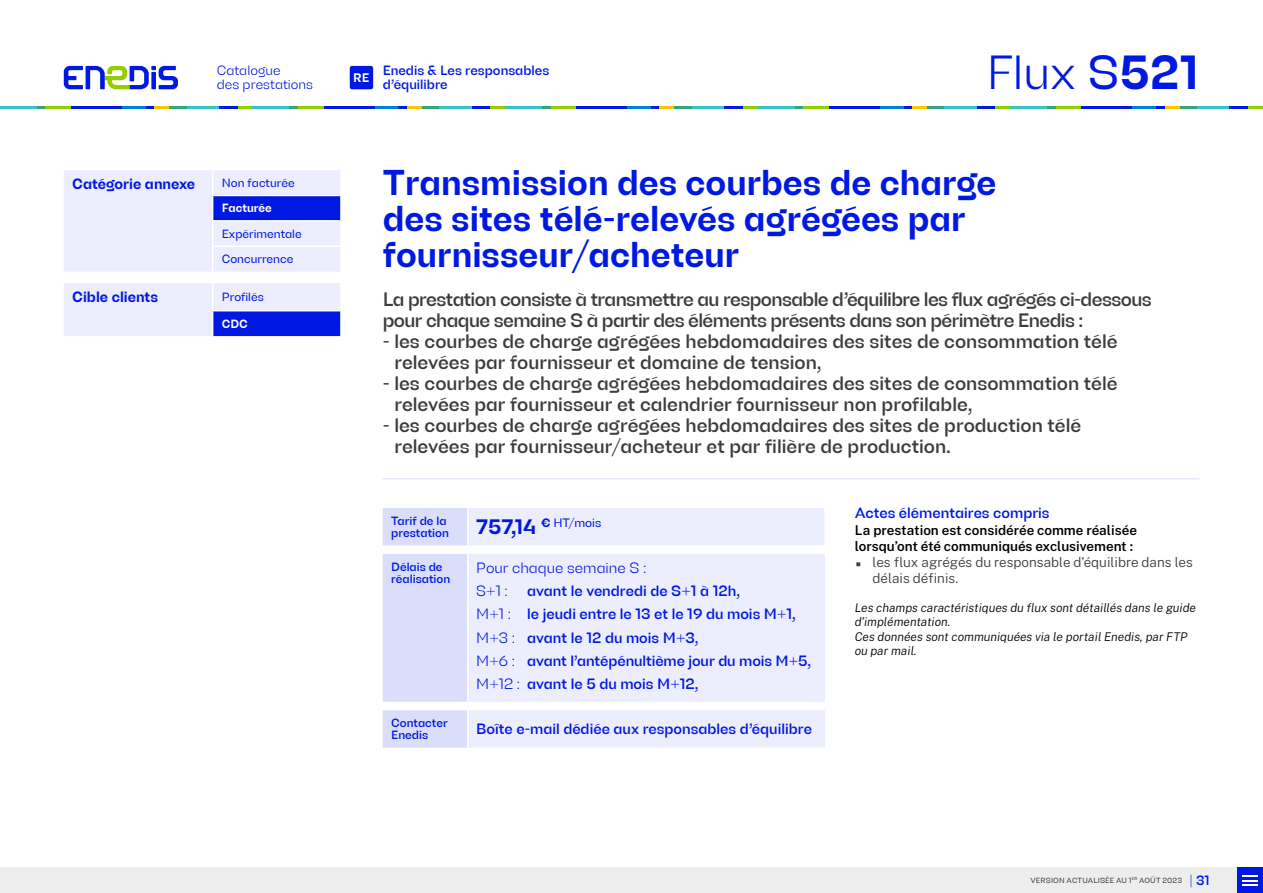
<style>
.page{position:relative;width:1263px;height:893px;background:#fff}
.page>*{position:absolute;margin:0;border:0;box-sizing:border-box;transform-origin:0 0}
.PRÉAMBULE{font:300 48px "Enedis";color:#0019e2}
.PRÉAMBULE-2{font:700 36px/36px "Enedis";color:#0019e2}
.a_Description{font:500 19.5px/21px "Enedis";color:#3c3c3b}
.a_Description-2{font:500 19.5px/21px "Enedis";letter-spacing:-.03em;color:#3c3c3b}
.t1{font:700 19.5px "Enedis";color:#fff;scale:3 1}
.description-b{font:500 15px "Enedis";color:#0019e2}
.description-b-2{font:300 15px "Enedis";color:#0019e2}
.description-b-3{font:700 15px "Enedis";color:#0019e2}
.description-b-4{font:600 13.5px/16.2px "Public Sans";color:#000}
.t2{font:300 13.5px/16.2px "Public Sans";color:#3c3c3b}
.t3{font:500 13.5px/14.1px "Enedis";color:#0019e2}
.t4{font:300 13.5px/14.1px "Enedis";color:#0019e2}
.t5{font:700 12.6px "Enedis";color:#fff}
.description-b-5{font:12.3px "Enedis";color:#0019e2}
.description-b-6{font:italic 300 12px/14.4px "Public Sans";color:#000}
.description-b-7{font:500 12px/12px "Enedis";color:#0019e2}
.t6{font:12px "Enedis";color:#0019e2}
.t7{font:700 12px "Enedis";color:#fff}
.t8{font:7.5px "Enedis";letter-spacing:.025em;color:#3c3c3b}
.s1{font-weight:400}
.s2{font-weight:700}
.s3{font-weight:700;font-size:21px}
.s4{font-weight:100}
</style>
<div class="page">
<svg style="left:64px;top:66px;width:114px;height:23px"></svg>
<svg style="left:37px;top:106px;width:8px;height:3px"></svg>
<hr style="left:45px;top:106px;width:26px;height:3px;background:#94ce00">
<hr style="left:169px;top:106px;width:18px;height:3px;background:#36a57b">
<svg style="left:146px;top:106px;width:8px;height:3px"></svg>
<hr style="left:154px;top:106px;width:15px;height:3px;background:#ffc400">
<hr style="left:122px;top:106px;width:24px;height:3px;background:#0081d6">
<hr style="left:187px;top:106px;width:32px;height:3px;background:#3bc3c4">
<hr style="left:219px;top:106px;width:19px;height:3px;background:#0019e2">
<hr style="left:238px;top:106px;width:15px;height:3px;background:#94ce00">
<hr style="left:71px;top:106px;width:51px;height:3px;background:#0019e2">
<hr style="left:0;top:106px;width:37px;height:3px;background:#3bc3c4">
<svg style="left:289px;top:106px;width:9px;height:3px"></svg>
<hr style="left:298px;top:106px;width:26px;height:3px;background:#94ce00">
<hr style="left:422px;top:106px;width:17px;height:3px;background:#36a57b">
<svg style="left:398px;top:106px;width:9px;height:3px"></svg>
<hr style="left:407px;top:106px;width:15px;height:3px;background:#ffc400">
<hr style="left:374px;top:106px;width:24px;height:3px;background:#0081d6">
<hr style="left:439px;top:106px;width:33px;height:3px;background:#3bc3c4">
<hr style="left:472px;top:106px;width:18px;height:3px;background:#0019e2">
<hr style="left:490px;top:106px;width:15px;height:3px;background:#94ce00">
<hr style="left:324px;top:106px;width:50px;height:3px;background:#0019e2">
<hr style="left:253px;top:106px;width:36px;height:3px;background:#3bc3c4">
<svg style="left:542px;top:106px;width:9px;height:3px"></svg>
<hr style="left:551px;top:106px;width:25px;height:3px;background:#94ce00">
<hr style="left:674px;top:106px;width:18px;height:3px;background:#36a57b">
<svg style="left:651px;top:106px;width:8px;height:3px"></svg>
<hr style="left:659px;top:106px;width:15px;height:3px;background:#ffc400">
<hr style="left:627px;top:106px;width:24px;height:3px;background:#0081d6">
<hr style="left:692px;top:106px;width:32px;height:3px;background:#3bc3c4">
<hr style="left:724px;top:106px;width:19px;height:3px;background:#0019e2">
<hr style="left:743px;top:106px;width:15px;height:3px;background:#94ce00">
<hr style="left:576px;top:106px;width:51px;height:3px;background:#0019e2">
<hr style="left:505px;top:106px;width:37px;height:3px;background:#3bc3c4">
<svg style="left:794px;top:106px;width:9px;height:3px"></svg>
<hr style="left:803px;top:106px;width:26px;height:3px;background:#94ce00">
<hr style="left:927px;top:106px;width:18px;height:3px;background:#36a57b">
<svg style="left:903px;top:106px;width:9px;height:3px"></svg>
<hr style="left:912px;top:106px;width:15px;height:3px;background:#ffc400">
<hr style="left:880px;top:106px;width:23px;height:3px;background:#0081d6">
<hr style="left:945px;top:106px;width:32px;height:3px;background:#3bc3c4">
<hr style="left:977px;top:106px;width:18px;height:3px;background:#0019e2">
<hr style="left:995px;top:106px;width:15px;height:3px;background:#94ce00">
<hr style="left:829px;top:106px;width:51px;height:3px;background:#0019e2">
<hr style="left:758px;top:106px;width:36px;height:3px;background:#3bc3c4">
<svg style="left:1047px;top:106px;width:9px;height:3px"></svg>
<hr style="left:1056px;top:106px;width:25px;height:3px;background:#94ce00">
<hr style="left:1179px;top:106px;width:18px;height:3px;background:#36a57b">
<svg style="left:1156px;top:106px;width:9px;height:3px"></svg>
<hr style="left:1165px;top:106px;width:14px;height:3px;background:#ffc400">
<hr style="left:1132px;top:106px;width:24px;height:3px;background:#0081d6">
<hr style="left:1197px;top:106px;width:32px;height:3px;background:#3bc3c4">
<hr style="left:1229px;top:106px;width:19px;height:3px;background:#0019e2">
<hr style="left:1248px;top:106px;width:15px;height:3px;background:#94ce00">
<hr style="left:1081px;top:106px;width:51px;height:3px;background:#0019e2">
<hr style="left:1010px;top:106px;width:37px;height:3px;background:#3bc3c4">
<div style="left:0;top:867px;width:1263px;height:26px;background:#ededed"></div>
<div style="left:1237px;top:867px;width:26px;height:26px;background:#0019e2"></div>
<div style="left:350px;top:66px;width:23px;height:23px;background:#0019e2;border-radius:2px"></div>
<hr style="left:383px;top:478px;width:442px;height:1px;background:#dbdefb">
<hr style="left:825px;top:478px;width:374px;height:1px;background:#dbdefb">
<svg style="left:468px;top:508px;width:357px;height:240px;background:#edeefd"></svg>
<svg style="left:383px;top:508px;width:84px;height:240px;background:#dde0fb"></svg>
<hr style="left:824px;top:508px;width:2px;height:37px;background:#fff">
<div style="left:64px;top:170px;width:148px;height:166px;background:#ecedfd"></div>
<svg style="left:212px;top:170px;width:128px;height:166px;background:#aab1f5"></svg>
<p class="t4" style="left:217px;top:63px;width:98px">Catalogue<br>des prestations</p>
<p class="description-b-3" style="left:72px;top:175px;width:124px">Catégorie annexe</p>
<p class="t6" style="left:222px;top:176px;width:74px">Non facturée</p>
<p class="t7" style="left:222px;top:201px;width:52px">Facturée</p>
<p class="t6" style="left:222px;top:227px;width:81px">Expérimentale</p>
<p class="t6" style="left:222px;top:252px;width:73px">Concurrence</p>
<p class="description-b-3" style="left:72px;top:288px;width:87px">Cible clients</p>
<p class="t6" style="left:222px;top:290px;width:43px">Profilés</p>
<p class="t7" style="left:222px;top:317px;width:28px">CDC</p>
<p class="t5" style="left:353px;top:70px;width:18px">RE</p>
<p class="t3" style="left:383px;top:64px;width:168px">Enedis &amp; Les responsables d’équilibre</p>
<p class="PRÉAMBULE" style="left:986px;top:45px;width:214px">Flux <span class="s1">S</span><span class="s2">521</span></p>
<p class="PRÉAMBULE-2" style="left:383px;top:165px;width:615px">Transmission des courbes de charge</p>
<p class="PRÉAMBULE-2" style="left:383px;top:201px;width:584px">des sites télé-relevés agrégées par fournisseur/acheteur</p>
<p class="a_Description-2" style="left:383px;top:289px;width:771px">La prestation consiste à transmettre au responsable d’équilibre les flux agrégés ci-dessous pour chaque semaine S à partir des éléments présents dans son périmètre Enedis :</p>
<p class="a_Description" style="left:394px;top:331px;width:725px;text-indent:-12px">- les courbes de charge agrégées hebdomadaires des sites de consommation télé relevées par fournisseur et domaine de tension,</p>
<p class="a_Description" style="left:394px;top:373px;width:725px;text-indent:-12px">- les courbes de charge agrégées hebdomadaires des sites de consommation télé relevées par fournisseur et calendrier fournisseur non profilable,</p>
<p class="a_Description" style="left:394px;top:415px;width:688px;text-indent:-12px">- les courbes de charge agrégées hebdomadaires des sites de production télé relevées par fournisseur/acheteur et par filière de production.</p>
<p class="description-b-7" style="left:391px;top:515px;width:57px">Tarif de la</p>
<p class="description-b-7" style="left:391px;top:527px;width:59px">prestation</p>
<p class="description-b-5" style="left:476px;top:516px;width:127px"><span class="s3">757,14</span> <span class="s2">€</span> HT/mois</p>
<p class="description-b-7" style="left:391px;top:561px;width:61px">Délais de réalisation</p>
<p class="description-b-2" style="left:476px;top:559px;width:172px">Pour chaque semaine S :</p>
<p class="description-b-2" style="left:476px;top:582px;width:33px">S+1 :</p>
<p class="description-b" style="left:527px;top:582px;width:214px">avant le vendredi de S+1 à 12h,</p>
<p class="description-b-2" style="left:476px;top:605px;width:36px">M+1 :</p>
<p class="description-b" style="left:527px;top:605px;width:270px">le jeudi entre le 13 et le 19 du mois M+1,</p>
<p class="description-b-2" style="left:476px;top:629px;width:40px">M+3 :</p>
<p class="description-b" style="left:527px;top:629px;width:173px">avant le 12 du mois M+3,</p>
<p class="description-b-2" style="left:476px;top:652px;width:40px">M+6 :</p>
<p class="description-b" style="left:527px;top:652px;width:285px">avant l’antépénultième jour du mois M+5,</p>
<p class="description-b-2" style="left:476px;top:675px;width:45px">M+12 :</p>
<p class="description-b" style="left:527px;top:675px;width:173px">avant le 5 du mois M+12,</p>
<p class="description-b-7" style="left:391px;top:717px;width:58px">Contacter</p>
<p class="description-b-7" style="left:391px;top:729px;width:38px">Enedis</p>
<p class="description-b" style="left:476px;top:720px;width:337px">Boîte e-mail dédiée aux responsables d’équilibre</p>
<p class="description-b" style="left:855px;top:505px;width:196px">Actes élémentaires compris</p>
<p class="description-b-4" style="left:855px;top:521px;width:284px">La prestation est considérée comme réalisée lorsqu’ont été communiqués exclusivement :</p>
<p class="t2" style="left:873px;top:553px;width:322px;text-indent:-18px">◾◾ les flux agrégés du responsable d’équilibre dans les délais définis.</p>
<p class="description-b-6" style="left:855px;top:600px;width:343px">Les champs caractéristiques du flux sont détaillés dans le guide d’implémentation.</p>
<p class="description-b-6" style="left:855px;top:629px;width:334px">Ces données sont communiquées via le portail Enedis, par FTP ou par mail.</p>
<p class="t3" style="left:1189px;top:873px;width:22px"><span class="s4">|</span> 31</p>
<p class="t8" style="left:1030px;top:876px;width:153px">VERSION ACTUALISÉE AU 1<sup>ER</sup> AOÛT 2023</p>
<p class="t1" style="left:1240px;top:869px;width:9px">---</p>
</div>
